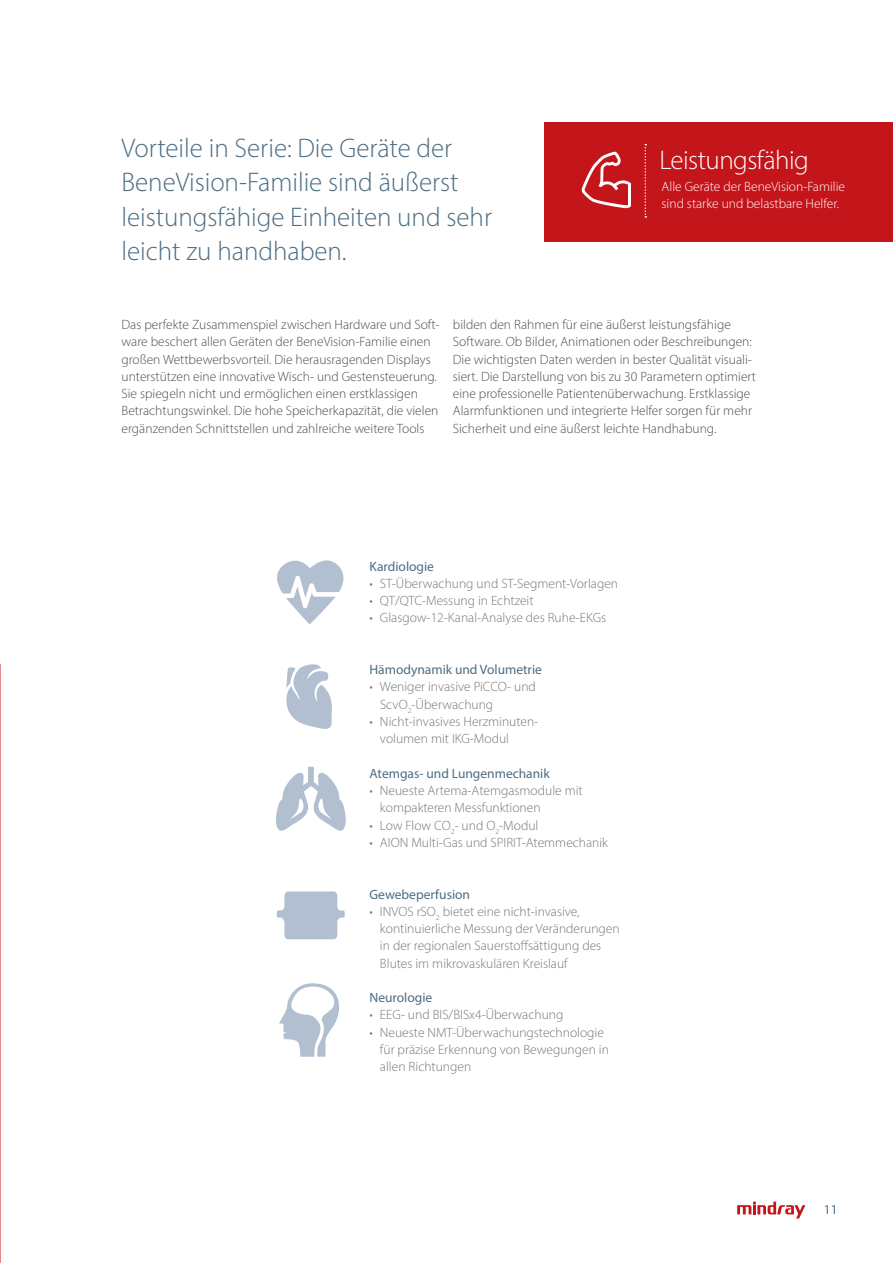
<style>
.page{position:relative;width:893px;height:1263px;background:#fff}
.page>*{position:absolute;margin:0;border:0;box-sizing:border-box;transform-origin:0 0}
.t1{font:300 27px/34.5px "Myriad Pro";color:#4b6d83}
.t2{font:300 27px "Myriad Pro";letter-spacing:-.02em;color:#fff}
.t3{font:300 13.5px/17.2px "Myriad Pro";color:#4c4c4e}
.t4{font:300 13.5px/17.2px "Myriad Pro";color:#747678}
.t5{font:13.5px "Myriad Pro";color:#4b6d83}
.t6{font:300 13.5px/17.2px "Myriad Pro";color:#fff}
</style>
<div class="page">
<div style="left:544px;top:122px;width:349px;height:119px;background:#c4151b"></div>
<svg style="left:645px;top:144px;width:1px;height:74px"></svg>
<svg style="left:277px;top:560px;width:67px;height:64px"></svg>
<svg style="left:286px;top:664px;width:46px;height:65px"></svg>
<svg style="left:276px;top:767px;width:70px;height:64px"></svg>
<svg style="left:276px;top:891px;width:69px;height:48px"></svg>
<hr style="left:288px;top:914px;width:46px;height:2px;background:#b1bfd0">
<svg style="left:279px;top:983px;width:60px;height:74px"></svg>
<svg style="left:582px;top:151px;width:49px;height:57px"></svg>
<hr style="left:628px;top:183px;width:3px;height:23px;background:#fff">
<svg style="left:737px;top:1201px;width:68px;height:17px"></svg>
<h1 class="t1" style="left:122px;top:132px;width:372px">Vorteile in Serie: Die Geräte der<br>BeneVision-Familie sind äußerst leistungsfähige Einheiten und sehr leicht zu handhaben.</h1>
<h1 class="t2" style="left:659px;top:147px;width:151px">Leistungsfähig</h1>
<p class="t6" style="left:662px;top:179px;width:185px">Alle Geräte der BeneVision-Familie sind starke und belastbare Helfer.</p>
<p class="t3" style="left:122px;top:317px;width:320px">Das perfekte Zusammenspiel zwischen Hardware und Soft&shy;ware beschert allen Geräten der BeneVision-Familie einen großen Wettbewerbsvorteil. Die herausragenden Displays unterstützen eine innovative Wisch- und Gestensteuerung.<br>Sie spiegeln nicht und ermöglichen einen erstklassigen Betrachtungswinkel. Die hohe Speicherkapazität, die vielen ergänzenden Schnittstellen und zahlreiche weitere Tools</p>
<p class="t3" style="left:453px;top:317px;width:305px">bilden den Rahmen für eine äußerst leistungsfähige Software. Ob Bilder, Animationen oder Beschreibungen:<br>Die wichtigsten Daten werden in bester Qualität visuali&shy;siert. Die Darstellung von bis zu 30 Parametern optimiert eine professionelle Patientenüberwachung. Erstklassige Alarmfunktionen und integrierte Helfer sorgen für mehr Sicherheit und eine äußerst leichte Handhabung.</p>
<p class="t5" style="left:369px;top:561px;width:66px">Kardiologie</p>
<p class="t4" style="left:369px;top:575px;width:250px">• ST-Überwachung und ST-Segment-Vorlagen</p>
<p class="t4" style="left:369px;top:593px;width:166px">• QT/QTC-Messung in Echtzeit</p>
<p class="t4" style="left:369px;top:610px;width:238px">• Glasgow-12-Kanal-Analyse des Ruhe-EKGs</p>
<p class="t5" style="left:369px;top:664px;width:174px">Hämodynamik und Volumetrie</p>
<p class="t4" style="left:380px;top:679px;width:157px;text-indent:-11px">• Weniger invasive PiCCO- und<br>ScvO<sub>2</sub>-Überwachung</p>
<p class="t4" style="left:380px;top:713px;width:160px;text-indent:-11px">• Nicht-invasives Herzminuten&shy;volumen mit IKG-Modul</p>
<p class="t5" style="left:369px;top:768px;width:182px">Atemgas- und Lungenmechanik</p>
<p class="t4" style="left:380px;top:782px;width:204px;text-indent:-11px">• Neueste Artema-Atemgasmodule mit kompakteren Messfunktionen</p>
<p class="t4" style="left:369px;top:817px;width:170px">• Low Flow CO<sub>2</sub>- und O<sub>2</sub>-Modul</p>
<p class="t4" style="left:369px;top:834px;width:240px">• AION Multi-Gas und SPIRIT-Atemmechanik</p>
<p class="t5" style="left:369px;top:889px;width:102px">Gewebeperfusion</p>
<p class="t4" style="left:380px;top:903px;width:241px;text-indent:-11px">• INVOS rSO<sub>2</sub> bietet eine nicht-invasive, kontinuierliche Messung der Veränderungen in der regionalen Sauerstoffsättigung des Blutes im mikrovaskulären Kreislauf</p>
<p class="t5" style="left:369px;top:992px;width:64px">Neurologie</p>
<p class="t4" style="left:369px;top:1007px;width:195px">• EEG- und BIS/BISx4-Überwachung</p>
<p class="t4" style="left:380px;top:1024px;width:230px;text-indent:-11px">• Neueste NMT-Überwachungstechnologie für präzise Erkennung von Bewegungen in allen Richtungen</p>
<p class="t5" style="left:824px;top:1204px;width:15px">11</p>
</div>
